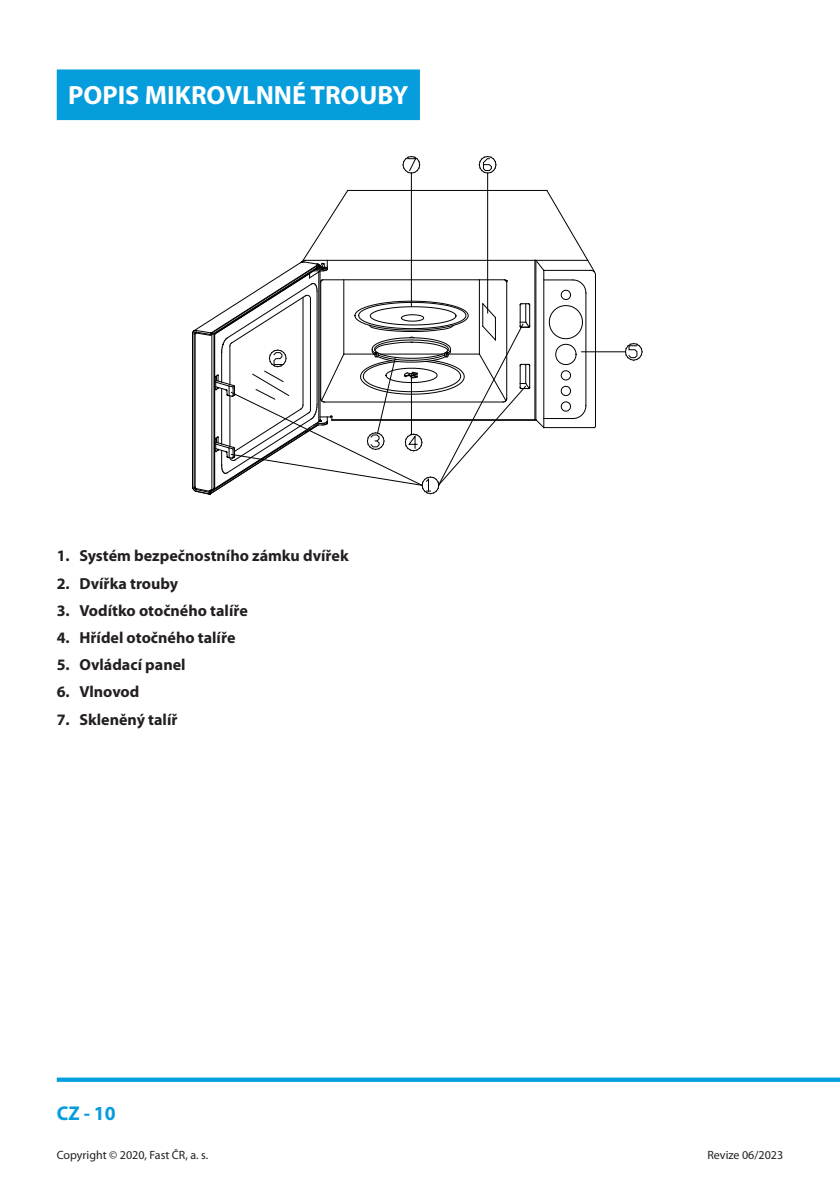
<style>
.page{position:relative;width:840px;height:1191px;background:#fff}
.page>*{position:absolute;margin:0;border:0;box-sizing:border-box;transform-origin:0 0}
.Nadpis_13_2{font:700 26.4px "Myriad Pro";color:#fff}
.t1{font:700 20px "Myriad Pro";color:#069ddc}
.Odsadený_8{font:700 16px "Myriad Pro";color:#231f20}
.t2{font:12px "Myriad Pro";color:#231f20}
</style>
<div class="page">
<svg style="left:57px;top:1077px;width:782px;height:4px;background:#29aae0"></svg>
<div style="left:57px;top:69px;width:362px;height:51px;background:#069ddc"></div>
<hr style="left:411px;top:173px;width:1px;height:133px;background:#000">
<hr style="left:487px;top:173px;width:1px;height:140px;background:#000">
<svg style="left:624px;top:343px;width:18px;height:17px"></svg>
<svg style="left:479px;top:156px;width:17px;height:17px"></svg>
<svg style="left:403px;top:156px;width:16px;height:17px"></svg>
<hr style="left:581px;top:351px;width:44px;height:1px;background:#000">
<svg style="left:192px;top:190px;width:403px;height:305px"></svg>
<hr style="left:594px;top:275px;width:1px;height:151px;background:#000">
<hr style="left:543px;top:270px;width:1px;height:157px;background:#000">
<p class="Nadpis_13_2" style="left:68px;top:77px;width:342px">POPIS MIKROVLNNÉ TROUBY</p>
<p class="Odsadený_8" style="left:57px;top:545px;width:293px">1. Systém bezpečnostního zámku dvířek</p>
<p class="Odsadený_8" style="left:57px;top:573px;width:123px">2. Dvířka trouby</p>
<p class="Odsadený_8" style="left:57px;top:600px;width:192px">3. Vodítko otočného talíře</p>
<p class="Odsadený_8" style="left:57px;top:627px;width:180px">4. Hřídel otočného talíře</p>
<p class="Odsadený_8" style="left:57px;top:654px;width:130px">5. Ovládací panel</p>
<p class="Odsadený_8" style="left:57px;top:681px;width:84px">6. Vlnovod</p>
<p class="Odsadený_8" style="left:57px;top:709px;width:122px">7. Skleněný talíř</p>
<p class="t1" style="left:57px;top:1099px;width:60px">CZ - 10</p>
<p class="t2" style="left:57px;top:1147px;width:153px">Copyright © 2020, Fast ČR, a. s.</p>
<p class="t2" style="left:707px;top:1147px;width:77px">Revize 06/2023</p>
</div>
